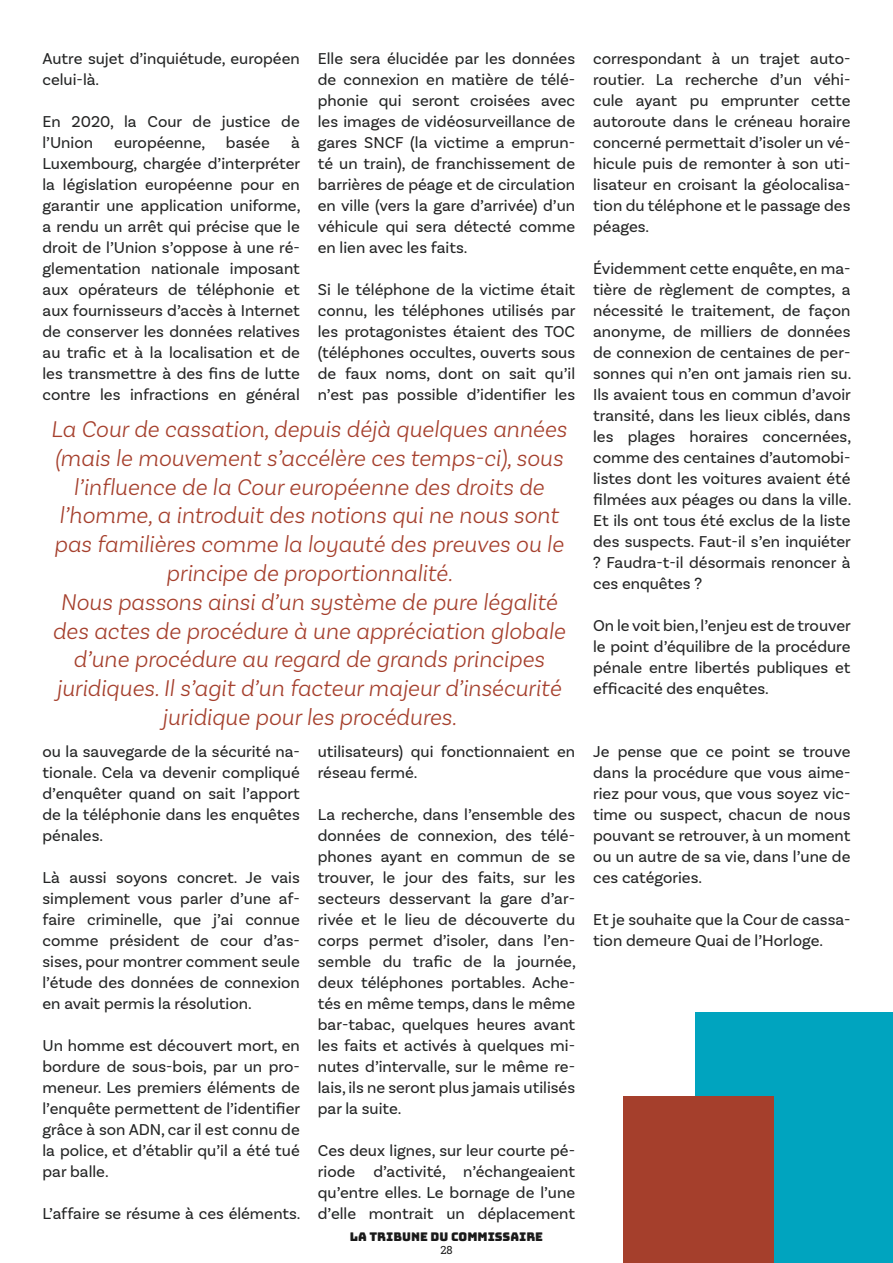
<style>
.page{position:relative;width:893px;height:1263px;background:#fff}
.page>*{position:absolute;margin:0;border:0;box-sizing:border-box;transform-origin:0 0}
.t1{font:italic 300 24px/28.8px "Basic Sans";color:#a53f2c;text-align:center}
.t2{font:16.5px/21px "Basic Sans";color:#242525;text-align:justify}
.t3{font:12px "Bungee";color:#1a1a1a}
.t4{font:11.1px "Roboto Slab";color:#1a1a1a}
</style>
<div class="page">
<div style="left:695px;top:1012px;width:198px;height:251px;background:#00a4bf"></div>
<div style="left:623px;top:1096px;width:151px;height:167px;background:#a53f2c"></div>
<p class="t2" style="left:43px;top:47px;width:259px">Autre sujet d’inquiétude, européen celui-là.</p>
<p class="t2" style="left:43px;top:110px;width:259px">En 2020, la Cour de justice de l’Union</p>
<p class="t2" style="left:114px;top:131px;width:157px">européenne, basée</p>
<p class="t2" style="left:43px;top:131px;width:260px;text-indent:248px">à Luxembourg, chargée d’interpréter la législation européenne pour en garantir une application uniforme, a rendu un arrêt qui précise que le droit de l’Union s’oppose à une ré&shy;glementation nationale imposant aux opérateurs de téléphonie et aux fournisseurs d’accès à Internet de conserver les données relatives au trafic et à la localisation et de les transmettre à des fins de lutte contre les infractions en général</p>
<p class="t2" style="left:318px;top:47px;width:259px">Elle sera élucidée par les données de connexion en matière de télé&shy;phonie qui seront croisées avec les images de vidéosurveillance de gares SNCF (la victime a emprun&shy;té un train), de franchissement de barrières de péage et de circulation en ville (vers la gare d’arrivée) d’un véhicule qui sera détecté comme en lien avec les faits.</p>
<p class="t2" style="left:318px;top:278px;width:259px">Si le téléphone de la victime était connu, les téléphones utilisés par les protagonistes étaient des TOC (téléphones occultes, ouverts sous de faux noms, dont on sait qu’il n’est pas possible d’identifier les</p>
<p class="t1" style="left:51px;top:414px;width:517px">La Cour de cassation, depuis déjà quelques années (mais le mouvement s’accélère ces temps-ci), sous l’influence de la Cour européenne des droits de l’homme, a introduit des notions qui ne nous sont pas familières comme la loyauté des preuves ou le principe de proportionnalité.<br>Nous passons ainsi d’un système de pure légalité des actes de procédure à une appréciation globale d’une procédure au regard de grands principes juridiques. Il s’agit d’un facteur majeur d’insécurité juridique pour les procédures.</p>
<p class="t2" style="left:43px;top:740px;width:259px">ou la sauvegarde de la sécurité na&shy;tionale. Cela va devenir compliqué d’enquêter quand on sait l’apport de la téléphonie dans les enquêtes pénales.</p>
<p class="t2" style="left:43px;top:866px;width:259px">Là aussi soyons concret. Je vais simplement vous parler d’une af&shy;faire criminelle, que j’ai connue comme président de cour d’as&shy;sises, pour montrer comment seule l’étude des données de connexion en avait permis la résolution.</p>
<p class="t2" style="left:43px;top:1034px;width:259px">Un homme est découvert mort, en bordure de sous-bois, par un pro&shy;meneur. Les premiers éléments de l’enquête permettent de l’identifier grâce à son ADN, car il est connu de la police, et d’établir qu’il a été tué par balle.</p>
<p class="t2" style="left:43px;top:1202px;width:260px">L’affaire se résume à ces éléments.</p>
<p class="t2" style="left:318px;top:740px;width:259px">utilisateurs) qui fonctionnaient en réseau fermé.</p>
<p class="t2" style="left:318px;top:803px;width:260px">La recherche, dans l’ensemble des données de connexion, des télé&shy;phones ayant en commun de se trouver, le jour des faits, sur les secteurs desservant la gare d’ar&shy;rivée et le lieu de découverte du corps permet d’isoler, dans l’en&shy;semble du trafic de la journée, deux téléphones portables. Ache&shy;tés en même temps, dans le même bar-tabac, quelques heures avant les faits et activés à quelques mi&shy;nutes d’intervalle, sur le même re&shy;lais, ils ne seront plus jamais utilisés par la suite.</p>
<p class="t2" style="left:318px;top:1139px;width:259px">Ces deux lignes, sur leur courte pé&shy;riode d’activité, n’échangeaient qu’entre elles. Le bornage de l’une d’elle montrait un déplacement</p>
<p class="t3" style="left:350px;top:1229px;width:195px">LA TRIBUNE DU COMMISSAIRE</p>
<p class="t4" style="left:440px;top:1242px;width:14px">28</p>
<p class="t2" style="left:593px;top:47px;width:259px">correspondant à un trajet auto&shy;routier. La recherche d’un véhi&shy;cule ayant pu emprunter cette autoroute dans le créneau horaire concerné permettait d’isoler un vé&shy;hicule puis de remonter à son uti&shy;lisateur en croisant la géolocalisa&shy;tion du téléphone et le passage des péages.</p>
<p class="t2" style="left:593px;top:257px;width:260px">Évidemment cette enquête, en ma&shy;tière de règlement de comptes, a nécessité le traitement, de façon anonyme, de milliers de données de connexion de centaines de per&shy;sonnes qui n’en ont jamais rien su.<br>Ils avaient tous en commun d’avoir transité, dans les lieux ciblés, dans les plages horaires concernées, comme des centaines d’automobi&shy;listes dont les voitures avaient été filmées aux péages ou dans la ville.<br>Et ils ont tous été exclus de la liste des suspects. Faut-il s’en inquiéter ? Faudra-t-il désormais renoncer à ces enquêtes ?</p>
<p class="t2" style="left:593px;top:614px;width:259px">On le voit bien, l’enjeu est de trouver le point d’équilibre de la procédure pénale entre libertés publiques et efficacité des enquêtes.</p>
<p class="t2" style="left:593px;top:740px;width:259px">Je pense que ce point se trouve dans la procédure que vous aime&shy;riez pour vous, que vous soyez vic&shy;time ou suspect, chacun de nous pouvant se retrouver, à un moment ou un autre de sa vie, dans l’une de ces catégories.</p>
<p class="t2" style="left:593px;top:908px;width:259px">Et je souhaite que la Cour de cassa&shy;tion demeure Quai de l’Horloge.</p>
</div>
